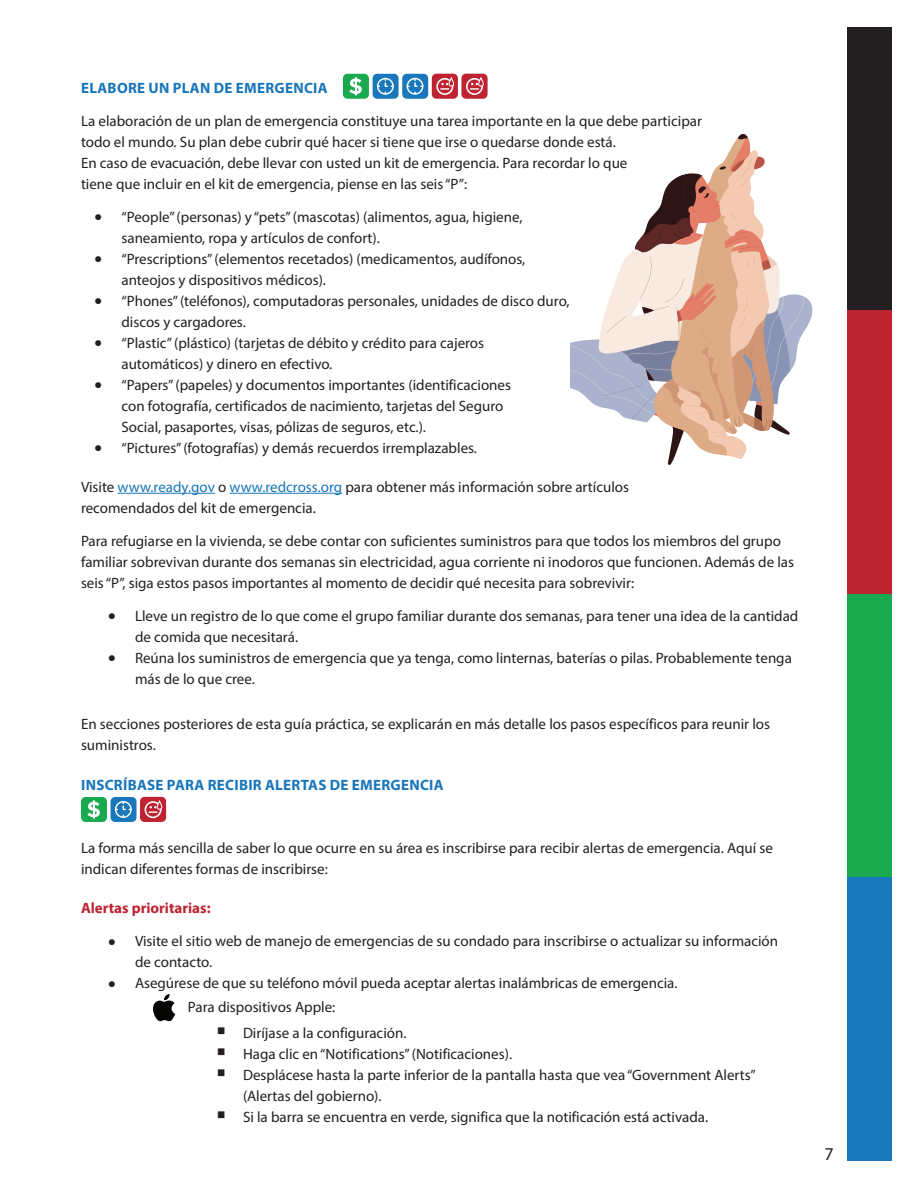
<style>
.page{position:relative;width:918px;height:1188px;background:#fff}
.page>*{position:absolute;margin:0;border:0;box-sizing:border-box;transform-origin:0 0}
.t1{font:18px "Myriad Pro";color:#231f20}
.Body_12_A_0_8{font:15px/21px "Myriad Pro";color:#231f20}
.Blue_Subhead_12_A_4_10{font:700 15px "Myriad Pro";letter-spacing:.02em;color:#1876bb}
.Body_12_A_0_8-2{font:700 15px "Myriad Pro";color:#be2331}
.s1{font-weight:700;font-size:22.5px}
.s2{color:#1876bb}
</style>
<div class="page">
<div style="left:848px;top:27px;width:44px;height:283px;background:#231f20"></div>
<div style="left:848px;top:310px;width:44px;height:284px;background:#be2331"></div>
<div style="left:848px;top:594px;width:44px;height:284px;background:#1aa94f"></div>
<div style="left:848px;top:878px;width:44px;height:283px;background:#1978bb"></div>
<svg style="left:570px;top:134px;width:243px;height:331px"></svg>
<svg style="left:607px;top:316px;width:19px;height:17px"></svg>
<hr style="left:118px;top:493px;width:97px;height:1px;background:#1876bb">
<hr style="left:230px;top:493px;width:112px;height:1px;background:#1876bb">
<div style="left:343px;top:74px;width:26px;height:25px;background:#1aa94f;border-radius:5px"></div>
<svg style="left:349px;top:77px;width:13px;height:18px"></svg>
<div style="left:373px;top:74px;width:26px;height:25px;background:#1978bb;border-radius:5px"></div>
<svg style="left:377px;top:78px;width:17px;height:17px"></svg>
<div style="left:402px;top:74px;width:26px;height:25px;background:#1978bb;border-radius:5px"></div>
<svg style="left:407px;top:78px;width:16px;height:17px"></svg>
<div style="left:432px;top:74px;width:26px;height:25px;background:#be2331;border-radius:5px"></div>
<svg style="left:436px;top:77px;width:19px;height:18px"></svg>
<div style="left:461px;top:74px;width:27px;height:25px;background:#be2331;border-radius:5px"></div>
<svg style="left:466px;top:77px;width:18px;height:18px"></svg>
<div style="left:81px;top:797px;width:26px;height:25px;background:#1aa94f;border-radius:5px"></div>
<svg style="left:87px;top:800px;width:13px;height:19px"></svg>
<div style="left:111px;top:797px;width:26px;height:25px;background:#1978bb;border-radius:5px"></div>
<svg style="left:115px;top:801px;width:17px;height:17px"></svg>
<div style="left:140px;top:797px;width:26px;height:25px;background:#be2331;border-radius:5px"></div>
<svg style="left:145px;top:800px;width:18px;height:18px"></svg>
<svg style="left:153px;top:994px;width:22px;height:27px"></svg>
<p class="Blue_Subhead_12_A_4_10" style="left:81px;top:78px;width:248px">ELABORE UN PLAN DE EMERGENCIA</p>
<p class="Body_12_A_0_8" style="left:81px;top:110px;width:623px">La elaboración de un plan de emergencia constituye una tarea importante en la que debe participar todo el mundo. Su plan debe cubrir qué hacer si tiene que irse o quedarse donde está.<br>En caso de evacuación, debe llevar con usted un kit de emergencia. Para recordar lo que<br>tiene que incluir en el kit de emergencia, piense en las seis “P”:</p>
<p class="Body_12_A_0_8" style="left:122px;top:206px;width:402px;text-indent:-27px"><span class="s1">•</span> “People” (personas) y “pets” (mascotas) (alimentos, agua, higiene, saneamiento, ropa y artículos de confort).</p>
<p class="Body_12_A_0_8" style="left:122px;top:248px;width:405px;text-indent:-27px"><span class="s1">•</span> “Prescriptions” (elementos recetados) (medicamentos, audífonos, anteojos y dispositivos médicos).</p>
<p class="Body_12_A_0_8" style="left:122px;top:290px;width:450px;text-indent:-27px"><span class="s1">•</span> “Phones” (teléfonos), computadoras personales, unidades de disco duro, discos y cargadores.</p>
<p class="Body_12_A_0_8" style="left:122px;top:332px;width:364px;text-indent:-27px"><span class="s1">•</span> “Plastic” (plástico) (tarjetas de débito y crédito para cajeros automáticos) y dinero en efectivo.</p>
<p class="Body_12_A_0_8" style="left:122px;top:374px;width:391px;text-indent:-27px"><span class="s1">•</span> “Papers” (papeles) y documentos importantes (identificaciones con fotografía, certificados de nacimiento, tarjetas del Seguro<br>Social, pasaportes, visas, pólizas de seguros, etc.).</p>
<p class="Body_12_A_0_8" style="left:94px;top:437px;width:384px"><span class="s1">•</span> “Pictures” (fotografías) y demás recuerdos irremplazables.</p>
<p class="Body_12_A_0_8" style="left:81px;top:476px;width:550px">Visite <span class="s2">www.ready.gov</span> o <span class="s2">www.redcross.org</span> para obtener más información sobre artículos recomendados del kit de emergencia.</p>
<p class="Body_12_A_0_8" style="left:81px;top:530px;width:715px">Para refugiarse en la vivienda, se debe contar con suficientes suministros para que todos los miembros del grupo familiar sobrevivan durante dos semanas sin electricidad, agua corriente ni inodoros que funcionen. Además de las seis “P”, siga estos pasos importantes al momento de decidir qué necesita para sobrevivir:</p>
<p class="Body_12_A_0_8" style="left:135px;top:605px;width:665px;text-indent:-27px"><span class="s1">•</span> Lleve un registro de lo que come el grupo familiar durante dos semanas, para tener una idea de la cantidad de comida que necesitará.</p>
<p class="Body_12_A_0_8" style="left:135px;top:647px;width:658px;text-indent:-27px"><span class="s1">•</span> Reúna los suministros de emergencia que ya tenga, como linternas, baterías o pilas. Probablemente tenga más de lo que cree.</p>
<p class="Body_12_A_0_8" style="left:81px;top:713px;width:691px">En secciones posteriores de esta guía práctica, se explicarán en más detalle los pasos específicos para reunir los suministros.</p>
<p class="Blue_Subhead_12_A_4_10" style="left:81px;top:775px;width:364px">INSCRÍBASE PARA RECIBIR ALERTAS DE EMERGENCIA</p>
<p class="Body_12_A_0_8" style="left:81px;top:837px;width:693px">La forma más sencilla de saber lo que ocurre en su área es inscribirse para recibir alertas de emergencia. Aquí se indican diferentes formas de inscribirse:</p>
<p class="Body_12_A_0_8-2" style="left:81px;top:898px;width:131px">Alertas prioritarias:</p>
<p class="Body_12_A_0_8" style="left:135px;top:930px;width:645px;text-indent:-27px"><span class="s1">•</span> Visite el sitio web de manejo de emergencias de su condado para inscribirse o actualizar su información de contacto.</p>
<p class="Body_12_A_0_8" style="left:108px;top:972px;width:571px"><span class="s1">•</span> Asegúrese de que su teléfono móvil pueda aceptar alertas inalámbricas de emergencia.</p>
<p class="Body_12_A_0_8" style="left:188px;top:996px;width:149px">Para dispositivos Apple:</p>
<p class="Body_12_A_0_8" style="left:243px;top:1022px;width:165px">Diríjase a la configuración.</p>
<p class="Body_12_A_0_8" style="left:243px;top:1043px;width:271px">Haga clic en “Notifications” (Notificaciones).</p>
<p class="Body_12_A_0_8" style="left:243px;top:1064px;width:514px">Desplácese hasta la parte inferior de la pantalla hasta que vea “Government Alerts” (Alertas del gobierno).</p>
<p class="Body_12_A_0_8" style="left:243px;top:1106px;width:467px">Si la barra se encuentra en verde, significa que la notificación está activada.</p>
<p class="t1" style="left:824px;top:1143px;width:11px">7</p>
</div>
